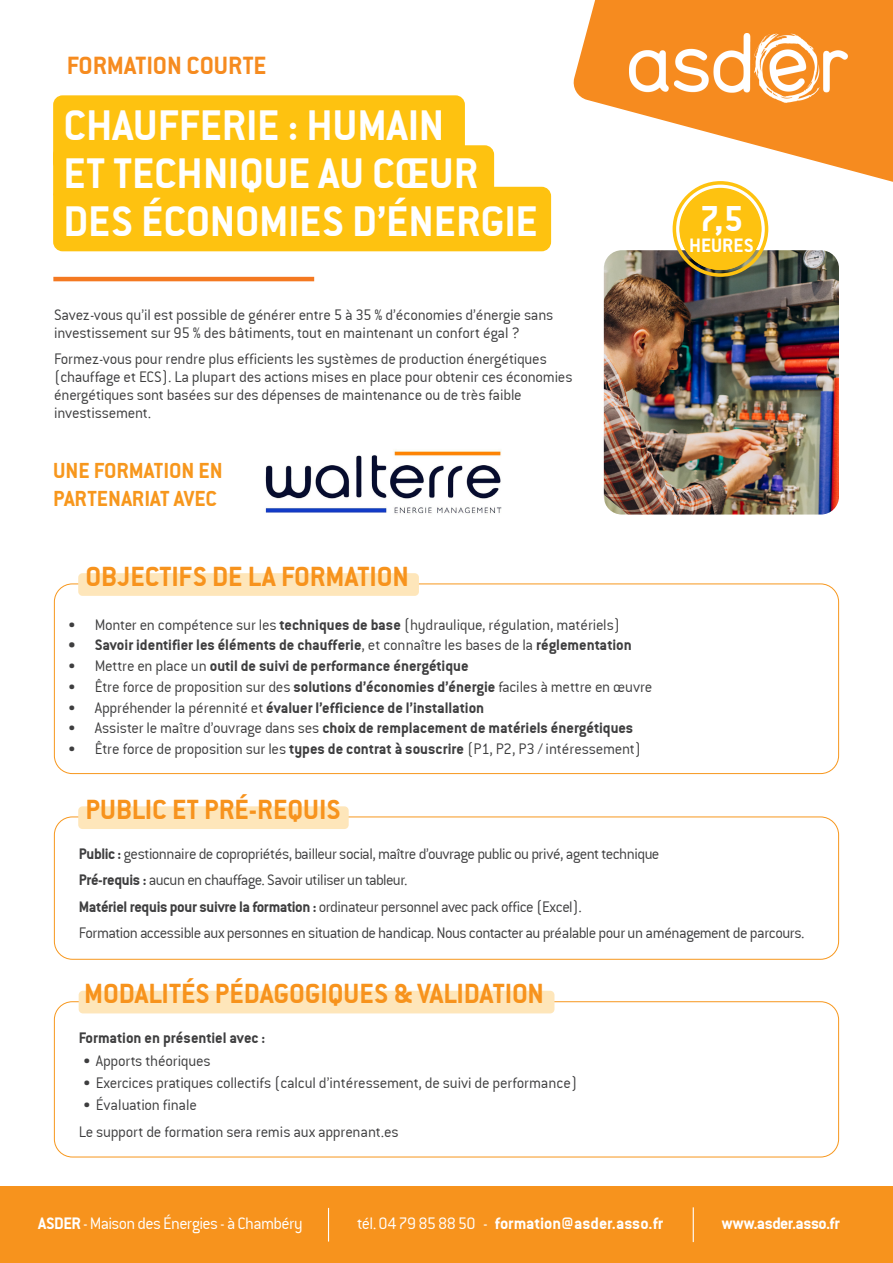
<style>
.page{position:relative;width:893px;height:1263px;background:#fff}
.page>*{position:absolute;margin:0;border:0;box-sizing:border-box;transform-origin:0 0}
.t1{font:46.35px/48px "Conduit ITCTT Bold";color:#fff}
.t2{font:39px "Conduit ITCTT Bold";color:#fff}
.t3{font:30px "Conduit ITCTT Bold";color:#f7931d}
.t4{font:27px "Conduit ITCTT Bold";color:#f68b1f}
.t5{font:23.55px "Conduit ITCTT Bold";color:#f7971d}
.t6{font:21px "Conduit ITCTT Bold";color:#fff}
.t7{font:18px "Conduit ITCTT Bold";color:#fff}
.t8{font:18px "Conduit ITCTT Light";letter-spacing:-.035em;color:#fff}
.t9{font:18px "Conduit ITCTT Bold";letter-spacing:-.03em;color:#fff}
.t10{font:16.5px/18px "Conduit ITCTT Light";letter-spacing:-.015em;color:#3e3e3f}
.t11{font:16.5px "Conduit ITCTT Light";letter-spacing:-.035em;color:#3e3e3f}
.t12{font:16.5px "Conduit ITCTT Bold";color:#3e3e3f}
.s1{font-family:"Conduit ITCTT Bold"}
.s2{font-family:"Conduit ITCTT Light"}
</style>
<div class="page">
<svg style="left:573px;top:0;width:320px;height:182px;fill:#f68b1f"></svg>
<img style="left:630px;top:34px;width:218px;height:69px">
<div style="left:53px;top:95px;width:412px;height:77px;background:#fec210;border-radius:9px"></div>
<div style="left:53px;top:145px;width:441px;height:57px;background:#fec210;border-radius:9px"></div>
<div style="left:53px;top:187px;width:498px;height:64px;background:#fec210;border-radius:9px"></div>
<hr style="left:53px;top:277px;width:261px;height:4px;background:#f47921">
<img style="left:604px;top:250px;width:235px;height:264px">
<svg style="left:673px;top:181px;width:95px;height:96px"></svg>
<div style="left:680px;top:189px;width:81px;height:81px;background:#fec210;border-radius:50%"></div>
<div style="left:54px;top:583px;width:785px;height:191px;border:1px solid #f7971d;border-radius:18px"></div>
<div style="left:78px;top:573px;width:341px;height:23px;background:#fee6ba;border-radius:4px"></div>
<div style="left:54px;top:1001px;width:785px;height:156px;border:1px solid #f7971d;border-radius:18px"></div>
<div style="left:79px;top:991px;width:475px;height:22px;background:#fee6ba;border-radius:4px"></div>
<div style="left:54px;top:816px;width:785px;height:144px;border:1px solid #f7971d;border-radius:18px"></div>
<div style="left:78px;top:806px;width:271px;height:23px;background:#fee6ba;border-radius:4px"></div>
<div style="left:0;top:1186px;width:893px;height:77px;background:#f7931d"></div>
<hr style="left:328px;top:1208px;width:1px;height:33px;background:#fff">
<hr style="left:693px;top:1207px;width:1px;height:35px;background:#fff">
<img style="left:265px;top:450px;width:237px;height:64px">
<p class="t4" style="left:67px;top:49px;width:201px">FORMATION COURTE</p>
<p class="t1" style="left:64px;top:100px;width:475px">CHAUFFERIE : HUMAIN<br>ET TECHNIQUE AU CŒUR<br>DES ÉCONOMIES D’ÉNERGIE</p>
<p class="t10" style="left:54px;top:305px;width:501px">Savez-vous qu’il est possible de générer entre 5 à 35 % d’économies d’énergie sans investissement sur 95 % des bâtiments, tout en maintenant un confort égal ?</p>
<p class="t10" style="left:54px;top:350px;width:520px">Formez-vous pour rendre plus efficients les systèmes de production énergétiques (chauffage et ECS). La plupart des actions mises en place pour obtenir ces économies énergétiques sont basées sur des dépenses de maintenance ou de très faible investissement.</p>
<p class="t5" style="left:53px;top:456px;width:171px">UNE FORMATION EN</p>
<p class="t5" style="left:53px;top:484px;width:165px">PARTENARIAT AVEC</p>
<p class="t3" style="left:85px;top:558px;width:325px">OBJECTIFS DE LA FORMATION</p>
<p class="t10" style="left:68px;top:615px;width:554px">• Monter en compétence sur les <span class="s1">techniques de base</span> (hydraulique, régulation, matériels)</p>
<p class="t12" style="left:68px;top:635px;width:566px">• Savoir identifier les éléments de chaufferie<span class="s2">, et connaître les bases de la</span> réglementation</p>
<p class="t12" style="left:68px;top:656px;width:402px"><span class="s2">• Mettre en place un</span> outil de suivi de performance énergétique</p>
<p class="t10" style="left:68px;top:677px;width:586px">• Être force de proposition sur des <span class="s1">solutions d’économies d’énergie</span> faciles à mettre en œuvre</p>
<p class="t12" style="left:68px;top:697px;width:418px"><span class="s2">• Appréhender la pérennité et</span> évaluer l’efficience de l’installation</p>
<p class="t12" style="left:68px;top:718px;width:567px"><span class="s2">• Assister le maître d’ouvrage dans ses</span> choix de remplacement de matériels énergétiques</p>
<p class="t10" style="left:68px;top:740px;width:575px">• Être force de proposition sur les <span class="s1">types de contrat à souscrire</span> (P1, P2, P3 / intéressement)</p>
<p class="t2" style="left:700px;top:195px;width:45px">7,5</p>
<p class="t6" style="left:689px;top:233px;width:66px">HEURES</p>
<p class="t3" style="left:85px;top:791px;width:257px">PUBLIC ET PRÉ-REQUIS</p>
<p class="t11" style="left:79px;top:844px;width:582px"><span class="s1">Public :</span> gestionnaire de copropriétés, bailleur social, maître d’ouvrage public ou privé, agent technique</p>
<p class="t11" style="left:79px;top:870px;width:330px"><span class="s1">Pré-requis :</span> aucun en chauffage. Savoir utiliser un tableur.</p>
<p class="t11" style="left:79px;top:897px;width:504px"><span class="s1">Matériel requis pour suivre la formation :</span> ordinateur personnel avec pack office (Excel).</p>
<p class="t11" style="left:79px;top:923px;width:727px">Formation accessible aux personnes en situation de handicap. Nous contacter au préalable pour un aménagement de parcours.</p>
<p class="t3" style="left:84px;top:975px;width:461px">MODALITÉS PÉDAGOGIQUES &amp; VALIDATION</p>
<p class="t12" style="left:79px;top:1028px;width:188px">Formation en présentiel avec :</p>
<p class="t10" style="left:83px;top:1051px;width:129px">• Apports théoriques</p>
<p class="t10" style="left:83px;top:1073px;width:496px">• Exercices pratiques collectifs (calcul d’intéressement, de suivi de performance)</p>
<p class="t10" style="left:83px;top:1095px;width:116px">• Évaluation finale</p>
<p class="t10" style="left:79px;top:1122px;width:322px">Le support de formation sera remis aux apprenant.es</p>
<p class="t8" style="left:38px;top:1212px;width:266px"><span class="s1">ASDER</span> - Maison des Énergies - à Chambéry</p>
<p class="t7" style="left:357px;top:1212px;width:308px"><span class="s2">tél. 0479858850 -</span> formation@asder.asso.fr</p>
<p class="t9" style="left:722px;top:1212px;width:120px">www.asder.asso.fr</p>
</div>
